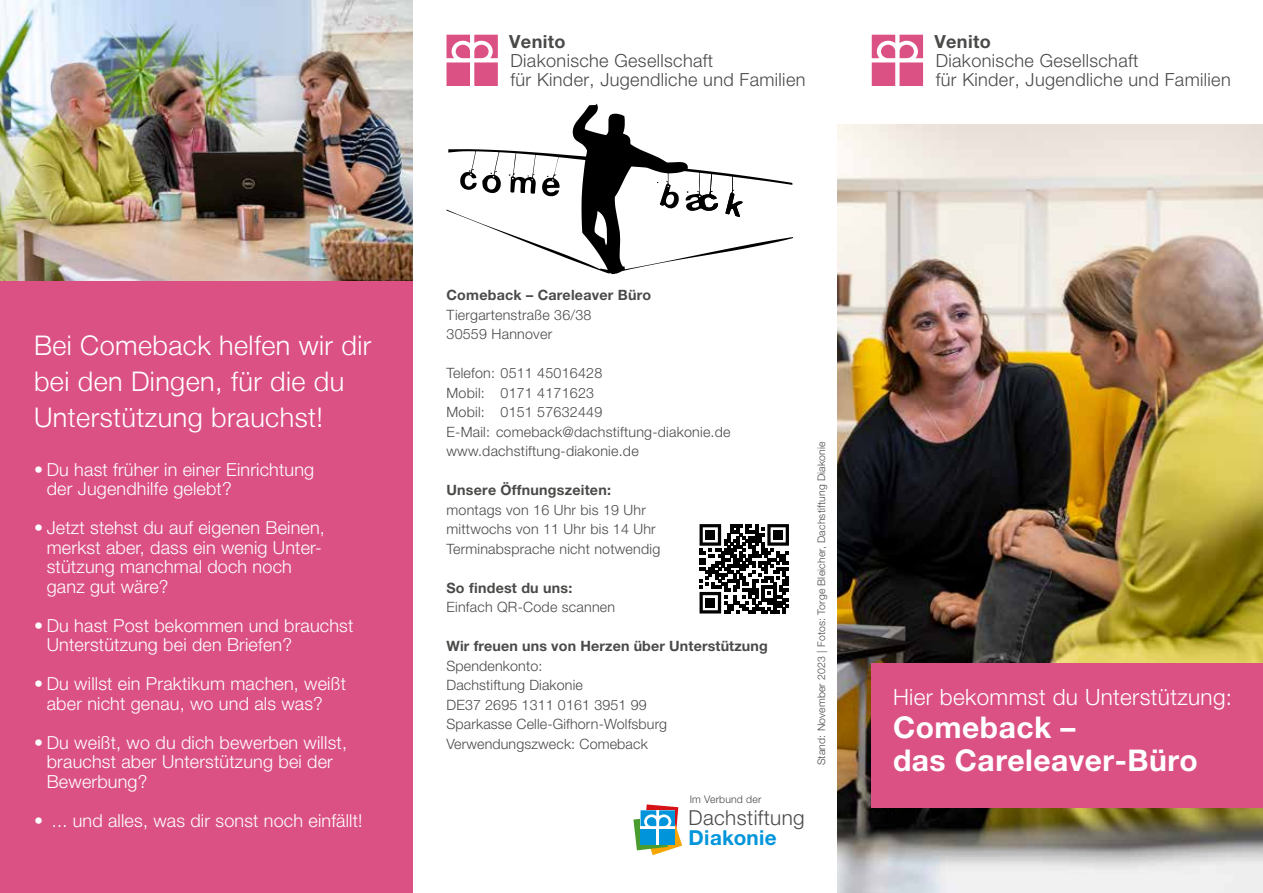
<style>
.page{position:relative;width:1263px;height:893px;background:#fff}
.page>*{position:absolute;margin:0;border:0;box-sizing:border-box;transform-origin:0 0}
.t1{font:700 30px/33px "Helvetica Neue LT Pro";letter-spacing:.015em;color:#fff}
.t2{font:300 27px/36px "Helvetica Neue LT";letter-spacing:.015em;color:#fff}
.t3{font:300 22.5px "Helvetica Neue LT Pro";letter-spacing:.015em;color:#fff}
.t4{font:300 20.7px "Helvetica Neue LT Pro";letter-spacing:.02em;color:#4a4a49}
.t5{font:700 20.7px "Helvetica Neue LT Pro";letter-spacing:.02em;color:#0095db}
.t6{font:300 18.15px/18.9px "Helvetica Neue LT Pro";letter-spacing:.02em;color:#4a4a49}
.t7{font:700 18.15px "Helvetica Neue LT Pro";letter-spacing:.02em;color:#4a4a49}
.t8{font:300 18px/19.5px "Helvetica Neue LT Pro";letter-spacing:.01em;color:#fff}
.t9{font:300 14.25px/19.5px "Helvetica Neue LT Pro";letter-spacing:.015em;color:#4a4a49}
.t10{font:700 14.25px "Helvetica Neue LT Pro";letter-spacing:.015em;color:#4a4a49}
.t11{font:300 10.5px "Helvetica Neue LT Pro";letter-spacing:.015em;color:#4a4a49}
</style>
<div class="page">
<img style="left:838px;top:125px;width:425px;height:768px">
<div style="left:872px;top:663px;width:391px;height:144px;background:#db5184"></div>
<svg style="left:633px;top:804px;width:49px;height:51px"></svg>
<div style="left:640px;top:829px;width:16px;height:16px;background:#0095db"></div>
<div style="left:659px;top:829px;width:16px;height:16px;background:#0095db"></div>
<svg style="left:872px;top:35px;width:51px;height:51px"></svg>
<svg style="left:446px;top:35px;width:52px;height:51px"></svg>
<div style="left:0;top:0;width:412px;height:893px;background:#db5184"></div>
<svg style="left:446px;top:103px;width:347px;height:171px"></svg>
<svg style="left:699px;top:173px;width:44px;height:44px"></svg>
<svg style="left:699px;top:524px;width:90px;height:89px"></svg>
<div style="left:706px;top:530px;width:9px;height:9px;background:#000"></div>
<div style="left:773px;top:530px;width:10px;height:9px;background:#000"></div>
<div style="left:706px;top:598px;width:9px;height:9px;background:#000"></div>
<img style="left:0;top:0;width:412px;height:281px">
<p class="t7" style="left:509px;top:30px;width:58px">Venito</p>
<p class="t6" style="left:510px;top:51px;width:296px">Diakonische Gesellschaft<br>für Kinder, Jugendliche und Familien</p>
<p class="t7" style="left:934px;top:30px;width:58px">Venito</p>
<p class="t6" style="left:936px;top:51px;width:296px">Diakonische Gesellschaft<br>für Kinder, Jugendliche und Familien</p>
<h2 class="t2" style="left:34px;top:327px;width:339px">Bei Comeback helfen wir dir bei den Dingen, für die du<br>Unterstützung brauchst!</h2>
<p class="t8" style="left:47px;top:459px;width:269px;text-indent:-13px">• Du hast früher in einer Einrichtung der Jugendhilfe gelebt?</p>
<p class="t8" style="left:47px;top:518px;width:280px;text-indent:-13px">• Jetzt stehst du auf eigenen Beinen, merkst aber, dass ein wenig Unter&shy;stützung manchmal doch noch ganz gut wäre?</p>
<p class="t8" style="left:47px;top:615px;width:308px;text-indent:-13px">• Du hast Post bekommen und brauchst<br>Unterstützung bei den Briefen?</p>
<p class="t8" style="left:34px;top:674px;width:313px;text-align:center">• Du willst ein Praktikum machen, weißt aber nicht genau, wo und als was?</p>
<p class="t8" style="left:47px;top:732px;width:302px;text-indent:-13px">• Du weißt, wo du dich bewerben willst, brauchst aber Unterstützung bei der<br>Bewerbung?</p>
<p class="t8" style="left:34px;top:810px;width:330px">• ... und alles, was dir sonst noch einfällt!</p>
<p class="t10" style="left:446px;top:286px;width:206px">Comeback – Careleaver Büro</p>
<p class="t9" style="left:446px;top:305px;width:147px">Tiergartenstraße 36/38<br>30559 Hannover</p>
<p class="t9" style="left:446px;top:363px;width:286px">Telefon: 0511 45016428<br>Mobil: 0171 4171623<br>Mobil: 0151 57632449<br>E-Mail: comeback@dachstiftung-diakonie.de www.dachstiftung-diakonie.de</p>
<p class="t10" style="left:446px;top:481px;width:166px">Unsere Öffnungszeiten:</p>
<p class="t9" style="left:446px;top:500px;width:215px">montags von 16 Uhr bis 19 Uhr mittwochs von 11 Uhr bis 14 Uhr<br>Terminabsprache nicht notwendig</p>
<p class="t10" style="left:446px;top:579px;width:127px">So findest du uns:</p>
<p class="t9" style="left:446px;top:597px;width:170px">Einfach QR-Code scannen</p>
<p class="t10" style="left:446px;top:637px;width:323px">Wir freuen uns von Herzen über Unterstützung</p>
<p class="t9" style="left:446px;top:656px;width:222px">Spendenkonto:<br>Dachstiftung Diakonie<br>DE37 2695 1311 0161 3951 99<br>Sparkasse Celle-Gifhorn-Wolfsburg<br>Verwendungszweck: Comeback</p>
<p class="t11" style="left:690px;top:793px;width:73px">Im Verbund der</p>
<p class="t4" style="left:688px;top:805px;width:118px">Dachstiftung</p>
<p class="t5" style="left:688px;top:824px;width:90px">Diakonie</p>
<p class="t11" style="left:815px;top:765px;width:326px;rotate:-90deg">Stand: November 2023 | Fotos: Torge Bleicher, Dachstiftung Diakonie</p>
<p class="t3" style="left:893px;top:684px;width:341px">Hier bekommst du Unterstützung:</p>
<h1 class="t1" style="left:893px;top:711px;width:306px">Comeback –<br>das Careleaver-Büro</h1>
</div>
